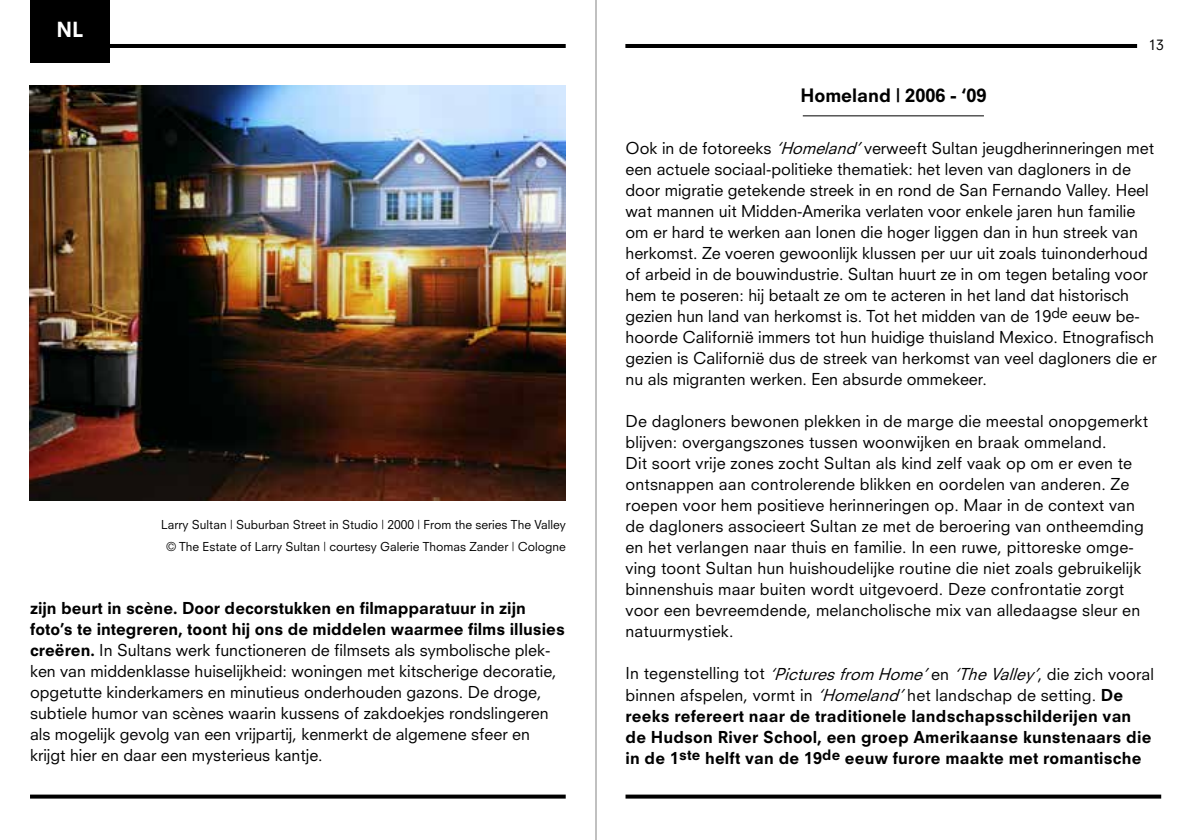
<style>
.page{position:relative;width:1191px;height:840px;background:#fff}
.page>*{position:absolute;margin:0;border:0;box-sizing:border-box;transform-origin:0 0}
.t1{font:800 20.2px "Neuzeit SLT Std";color:#fff}
.t2{font:800 18px "Neuzeit SLT Std";color:#000}
.t3{font:16px/21px "Neuzeit SLT Std";color:#000}
.t4{font:800 16px/21px "Neuzeit SLT Std";letter-spacing:.01em;color:#000}
.t5{font:14px "Neuzeit SLT Std";color:#000}
.t6{font:12px/22px "Neuzeit SLT Std";color:#000;text-align:center}
.s1{font-weight:800}
.s2{font-style:italic}
.s3{font-weight:400}
.s4{font-weight:400;font-style:italic}
</style>
<div class="page">
<hr style="left:595px;top:0;width:1px;height:839px;background:#000">
<div style="left:30px;top:0;width:80px;height:62px;background:#000"></div>
<svg style="left:30px;top:794px;width:536px;height:4px;background:#252525"></svg>
<hr style="left:54px;top:44px;width:512px;height:4px;background:#000">
<hr style="left:625px;top:44px;width:512px;height:4px;background:#000">
<svg style="left:625px;top:794px;width:536px;height:4px;background:#252525"></svg>
<img style="left:30px;top:85px;width:536px;height:415px">
<hr style="left:802px;top:115px;width:182px;height:1px;background:#000">
<p class="t1" style="left:56px;top:17px;width:29px">NL</p>
<p class="t6" style="left:161px;top:513px;width:406px">Larry Sultan | Suburban Street in Studio | 2000 | From the series The Valley © The Estate of Larry Sultan | courtesy Galerie Thomas Zander | Cologne</p>
<p class="t3" style="left:30px;top:596px;width:536px"><span class="s1">zijn beurt in scène. Door decorstukken en filmapparatuur in zijn foto’s te integreren, toont hij ons de middelen waarmee films illusies creëren.</span> In Sultans werk functioneren de filmsets als symbolische plek&shy;ken van middenklasse huiselijkheid: woningen met kitscherige decoratie, opgetutte kinderkamers en minutieus onderhouden gazons. De droge, subtiele humor van scènes waarin kussens of zakdoekjes rondslingeren als mogelijk gevolg van een vrijpartij, kenmerkt de algemene sfeer en krijgt hier en daar een mysterieus kantje.</p>
<p class="t5" style="left:1148px;top:37px;width:17px">13</p>
<p class="t2" style="left:800px;top:84px;width:187px">Homeland | 2006 - ‘09</p>
<p class="t3" style="left:625px;top:137px;width:532px">Ook in de fotoreeks <span class="s2">‘Homeland’</span>verweeft Sultan jeugdherinneringen met een actuele sociaal-politieke thematiek: het leven van dagloners in de door migratie getekende streek in en rond de San Fernando Valley. Heel wat mannen uit Midden-Amerika verlaten voor enkele jaren hun familie om er hard te werken aan lonen die hoger liggen dan in hun streek van herkomst. Ze voeren gewoonlijk klussen per uur uit zoals tuinonderhoud of arbeid in de bouwindustrie. Sultan huurt ze in om tegen betaling voor hem te poseren: hij betaalt ze om te acteren in het land dat historisch gezien hun land van herkomst is. Tot het midden van de 19<sup>de</sup> eeuw be&shy;hoorde Californië immers tot hun huidige thuisland Mexico. Etnografisch gezien is Californië dus de streek van herkomst van veel dagloners die er nu als migranten werken. Een absurde ommekeer.</p>
<p class="t3" style="left:625px;top:410px;width:524px">De dagloners bewonen plekken in de marge die meestal onopgemerkt blijven: overgangszones tussen woonwijken en braak ommeland.<br>Dit soort vrije zones zocht Sultan als kind zelf vaak op om er even te ontsnappen aan controlerende blikken en oordelen van anderen. Ze roepen voor hem positieve herinneringen op. Maar in de context van de dagloners associeert Sultan ze met de beroering van ontheemding en het verlangen naar thuis en familie. In een ruwe, pittoreske omge&shy;ving toont Sultan hun huishoudelijke routine die niet zoals gebruikelijk binnenshuis maar buiten wordt uitgevoerd. Deze confrontatie zorgt voor een bevreemdende, melancholische mix van alledaagse sleur en natuurmystiek.</p>
<p class="t4" style="left:625px;top:662px;width:530px"><span class="s3">In tegenstelling tot</span> <span class="s4">‘Picturesfrom Home’</span><span class="s3">en</span> <span class="s4">‘TheValley’</span><span class="s3">, die zich vooral binnen afspelen, vormt in</span> <span class="s4">‘Homeland’</span><span class="s3">het landschap de setting.</span> De reeks refereert naar de traditionele landschapsschilderijen van de Hudson River School, een groep Amerikaanse kunstenaars die in de 1<sup>ste</sup> helft van de 19<sup>de</sup> eeuw furore maakte met romantische</p>
</div>
